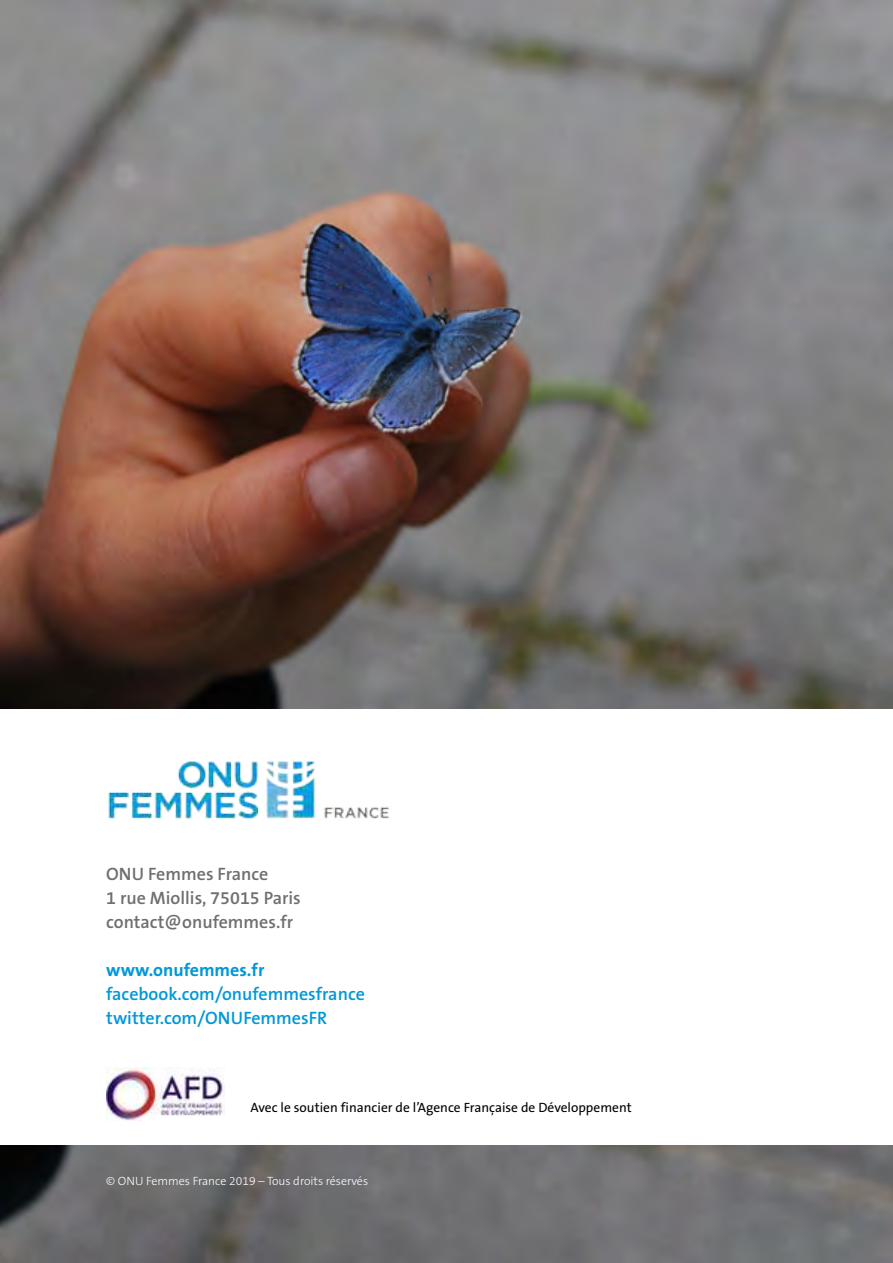
<style>
.page{position:relative;width:893px;height:1263px;background:#fff}
.page>*{position:absolute;margin:0;border:0;box-sizing:border-box;transform-origin:0 0}
.t1{font:600 18px/24px "The Sans B6";color:#706f6f}
.t2{font:600 18px/24px "The Sans B6";color:#0098d8}
.t3{font:700 18px "The Sans B7";color:#0098d8}
.t4{font:13.5px "The Sans B5 Plain";color:#000}
.t5{font:300 12px "The Sans B3";color:#fff}
</style>
<div class="page">
<img style="left:0;top:0;width:893px;height:709px">
<img style="left:106px;top:1067px;width:119px;height:54px">
<img style="left:108px;top:760px;width:281px;height:60px">
<img style="left:0;top:1145px;width:893px;height:118px">
<p class="t1" style="left:106px;top:862px;width:196px">ONU Femmes France<br>1 rue Miollis, 75015 Paris contact@onufemmes.fr</p>
<p class="t3" style="left:106px;top:960px;width:160px">www.onufemmes.fr</p>
<p class="t2" style="left:106px;top:982px;width:260px">facebook.com/onufemmesfrance twitter.com/ONUFemmesFR</p>
<p class="t4" style="left:250px;top:1100px;width:383px">Avec le soutien financier de l’Agence Française de Développement</p>
<p class="t5" style="left:106px;top:1174px;width:263px">© ONU Femmes France 2019 – Tous droits réservés</p>
</div>
